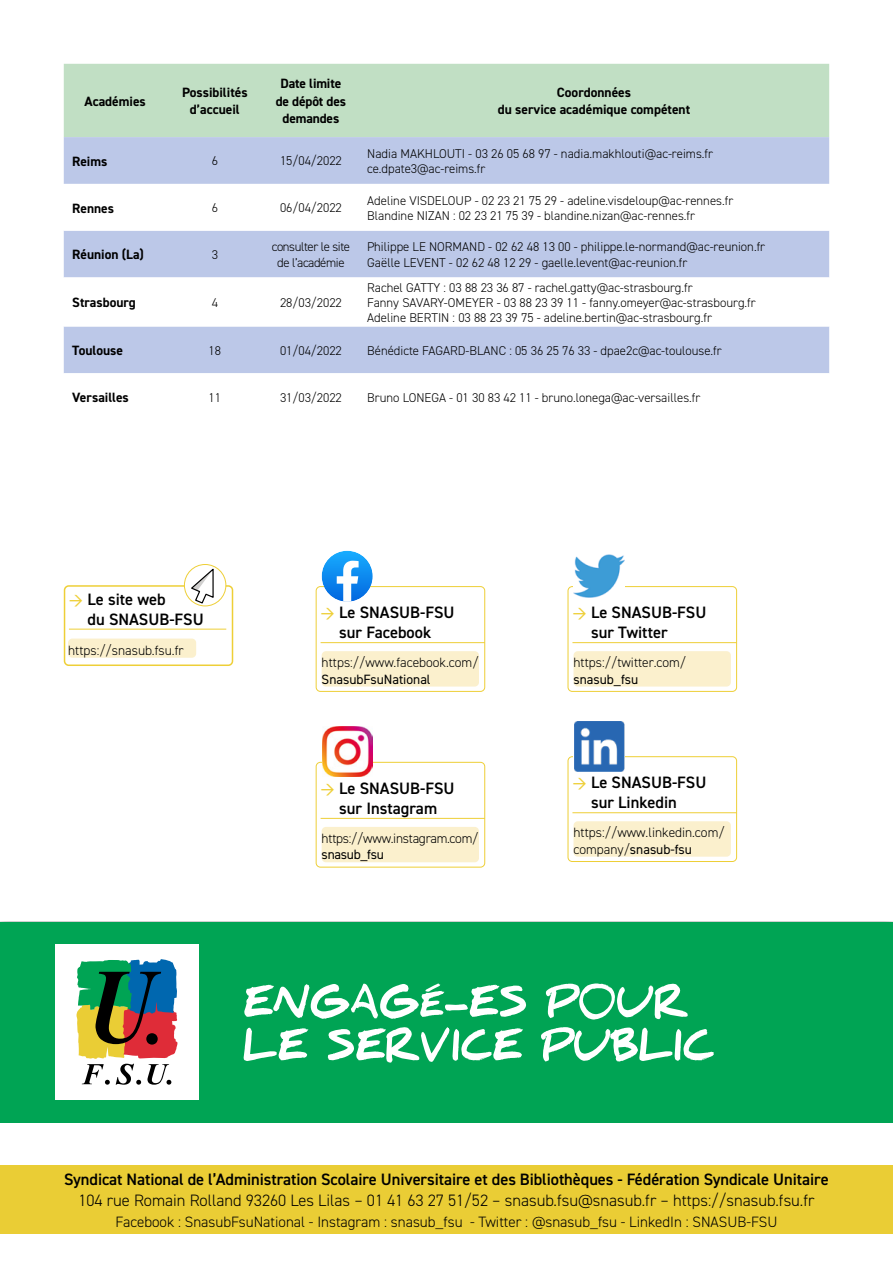
<style>
.page{position:relative;width:893px;height:1263px;background:#fff}
.page>*{position:absolute;margin:0;border:0;box-sizing:border-box;transform-origin:0 0}
.t1{font:600 16.5px/19.8px "DIN2014";letter-spacing:-.005em;color:#000}
.t2{font:300 16.5px "DIN2014";color:#000}
.t3{font:300 15px "DIN2014";color:#000}
.t4{font:700 13.5px/17.2px "DIN2014";color:#000;text-align:center}
.t5{font:300 13.5px/16.2px "DIN2014";color:#000}
.t6{font:13.5px "DIN2014";color:#000}
.t7{font:300 13.5px "DIN2014";letter-spacing:-.02em;color:#000}
.t8{font:13.5px "DIN2014";letter-spacing:-.02em;color:#000}
.t9{font:300 12.75px/15.3px "DIN2014";color:#000}
.t10{font:300 12.75px/15.3px "DIN2014";letter-spacing:-.03em;color:#000;text-align:center}
.s1{color:#eecf37}
.s2{font-weight:400}
</style>
<div class="page">
<div style="left:0;top:1165px;width:893px;height:68px;background:#eacd35"></div>
<div style="left:64px;top:64px;width:765px;height:73px;background:#c1dfc4"></div>
<div style="left:64px;top:137px;width:765px;height:47px;background:#bcc8e8"></div>
<svg style="left:64px;top:231px;width:765px;height:142px;fill:#bcc8e8"></svg>
<div style="left:0;top:922px;width:893px;height:201px;background:#00a454"></div>
<div style="left:55px;top:944px;width:143px;height:156px;background:#fff"></div>
<svg style="left:76px;top:959px;width:102px;height:126px"></svg>
<svg style="left:244px;top:983px;width:444px;height:36px"></svg>
<svg style="left:244px;top:1027px;width:470px;height:36px"></svg>
<div style="left:316px;top:762px;width:169px;height:105px;border:1px solid #eecf37;border-radius:4px"></div>
<hr style="left:321px;top:818px;width:164px;height:1px;background:#eecf37">
<div style="left:322px;top:827px;width:157px;height:35px;background:#fbf0cd;border-radius:4px"></div>
<img style="left:322px;top:726px;width:51px;height:51px">
<div style="left:568px;top:586px;width:169px;height:106px;border:1px solid #eecf37;border-radius:4px"></div>
<hr style="left:572px;top:642px;width:165px;height:1px;background:#eecf37">
<div style="left:573px;top:651px;width:158px;height:35px;background:#fbf0cd;border-radius:4px"></div>
<img style="left:573px;top:555px;width:52px;height:43px">
<div style="left:568px;top:756px;width:169px;height:106px;border:1px solid #eecf37;border-radius:4px"></div>
<hr style="left:572px;top:812px;width:165px;height:1px;background:#eecf37">
<div style="left:573px;top:821px;width:158px;height:36px;background:#fbf0cd;border-radius:4px"></div>
<svg style="left:573px;top:721px;width:51px;height:51px"></svg>
<img style="left:574px;top:722px;width:51px;height:49px">
<div style="left:316px;top:586px;width:169px;height:106px;border:1px solid #eecf37;border-radius:4px"></div>
<hr style="left:321px;top:642px;width:164px;height:1px;background:#eecf37">
<div style="left:322px;top:651px;width:157px;height:35px;background:#fbf0cd;border-radius:4px"></div>
<svg style="left:322px;top:551px;width:51px;height:51px"></svg>
<svg style="left:337px;top:561px;width:22px;height:41px"></svg>
<div style="left:64px;top:585px;width:169px;height:81px;border:2px solid #eecf37;border-radius:4px"></div>
<div style="left:68px;top:638px;width:128px;height:20px;background:#fbf0cd;border-radius:4px"></div>
<hr style="left:69px;top:629px;width:157px;height:1px;background:#eecf37">
<svg style="left:184px;top:564px;width:42px;height:42px"></svg>
<svg style="left:189px;top:568px;width:26px;height:36px"></svg>
<div style="left:184px;top:564px;width:42px;height:42px;border:1px solid #eecf37;border-radius:50%"></div>
<p class="t4" style="left:85px;top:92px;width:63px">Académies</p>
<p class="t4" style="left:182px;top:84px;width:67px">Possibilités d’accueil</p>
<p class="t4" style="left:276px;top:75px;width:72px">Date limite de dépôt des demandes</p>
<p class="t4" style="left:498px;top:84px;width:194px">Coordonnées<br>du service académique compétent</p>
<p class="t4" style="left:72px;top:152px;width:37px">Reims</p>
<p class="t9" style="left:212px;top:153px;width:8px">6</p>
<p class="t9" style="left:280px;top:153px;width:63px">15/04/2022</p>
<p class="t9" style="left:367px;top:146px;width:347px">Nadia MAKHLOUTI - 03 26 05 68 97 - nadia.makhlouti@ac-reims.fr ce.dpate3@ac-reims.fr</p>
<p class="t4" style="left:72px;top:199px;width:43px">Rennes</p>
<p class="t9" style="left:212px;top:200px;width:8px">6</p>
<p class="t9" style="left:280px;top:200px;width:63px">06/04/2022</p>
<p class="t9" style="left:367px;top:193px;width:368px">Adeline VISDELOUP - 02 23 21 75 29 - adeline.visdeloup@ac-rennes.fr<br>Blandine NIZAN : 02 23 21 75 39 - blandine.nizan@ac-rennes.fr</p>
<p class="t4" style="left:72px;top:246px;width:73px">Réunion (La)</p>
<p class="t9" style="left:212px;top:247px;width:8px">3</p>
<p class="t10" style="left:272px;top:239px;width:80px">consulter le site de l’académie</p>
<p class="t9" style="left:367px;top:239px;width:399px">Philippe LE NORMAND - 02 62 48 13 00 - philippe.le-normand@ac-reunion.fr<br>Gaëlle LEVENT - 02 62 48 12 29 - gaelle.levent@ac-reunion.fr</p>
<p class="t4" style="left:72px;top:294px;width:65px">Strasbourg</p>
<p class="t9" style="left:212px;top:295px;width:8px">4</p>
<p class="t9" style="left:280px;top:295px;width:63px">28/03/2022</p>
<p class="t9" style="left:367px;top:280px;width:390px">Rachel GATTY : 03 88 23 36 87 - rachel.gatty@ac-strasbourg.fr<br>Fanny SAVARY-OMEYER - 03 88 23 39 11 - fanny.omeyer@ac-strasbourg.fr<br>Adeline BERTIN : 03 88 23 39 75 - adeline.bertin@ac-strasbourg.fr</p>
<p class="t4" style="left:72px;top:342px;width:52px">Toulouse</p>
<p class="t9" style="left:209px;top:343px;width:14px">18</p>
<p class="t9" style="left:280px;top:343px;width:63px">01/04/2022</p>
<p class="t9" style="left:367px;top:343px;width:356px">Bénédicte FAGARD-BLANC : 05 36 25 76 33 - dpae2c@ac-toulouse.fr</p>
<p class="t4" style="left:72px;top:388px;width:58px">Versailles</p>
<p class="t9" style="left:209px;top:390px;width:14px">11</p>
<p class="t9" style="left:280px;top:390px;width:63px">31/03/2022</p>
<p class="t9" style="left:367px;top:390px;width:335px">Bruno LONEGA - 01 30 83 42 11 - bruno.lonega@ac-versailles.fr</p>
<p class="t1" style="left:88px;top:589px;width:118px;text-indent:-19px"><span class="s1">→</span> Le site web<br>du SNASUB-FSU</p>
<p class="t5" style="left:68px;top:642px;width:117px">https://snasub.fsu.fr</p>
<p class="t1" style="left:321px;top:602px;width:135px;text-align:center"><span class="s1">→</span> Le SNASUB-FSU sur Facebook</p>
<p class="t5" style="left:322px;top:655px;width:158px">https://www.facebook.com/</p>
<p class="t6" style="left:322px;top:670px;width:111px">SnasubFsuNational</p>
<p class="t1" style="left:321px;top:778px;width:135px;text-align:center"><span class="s1">→</span> Le SNASUB-FSU sur Instagram</p>
<p class="t7" style="left:322px;top:830px;width:158px">https://www.instagram.com/</p>
<p class="t8" style="left:322px;top:846px;width:64px">snasub_fsu</p>
<p class="t1" style="left:591px;top:602px;width:117px;text-indent:-19px"><span class="s1">→</span> Le SNASUB-FSU sur Twitter</p>
<p class="t5" style="left:573px;top:655px;width:114px">https://twitter.com/</p>
<p class="t6" style="left:573px;top:670px;width:66px">snasub_fsu</p>
<p class="t1" style="left:591px;top:772px;width:117px;text-indent:-19px"><span class="s1">→</span> Le SNASUB-FSU sur Linkedin</p>
<p class="t5" style="left:573px;top:825px;width:153px">https://www.linkedin.com/ company/<span class="s2">snasub-fsu</span></p>
<p class="t1" style="left:64px;top:1169px;width:766px">Syndicat National de l’Administration Scolaire Universitaire et des Bibliothèques - Fédération Syndicale Unitaire</p>
<p class="t2" style="left:78px;top:1190px;width:738px">104 rue Romain Rolland 93260 Les Lilas – 01 41 63 27 51/52 – snasub.fsu@snasub.fr – https://snasub.fsu.fr</p>
<p class="t3" style="left:116px;top:1212px;width:663px">Facebook : SnasubFsuNational - Instagram : snasub_fsu - Twitter : @snasub_fsu - LinkedIn : SNASUB-FSU</p>
</div>
